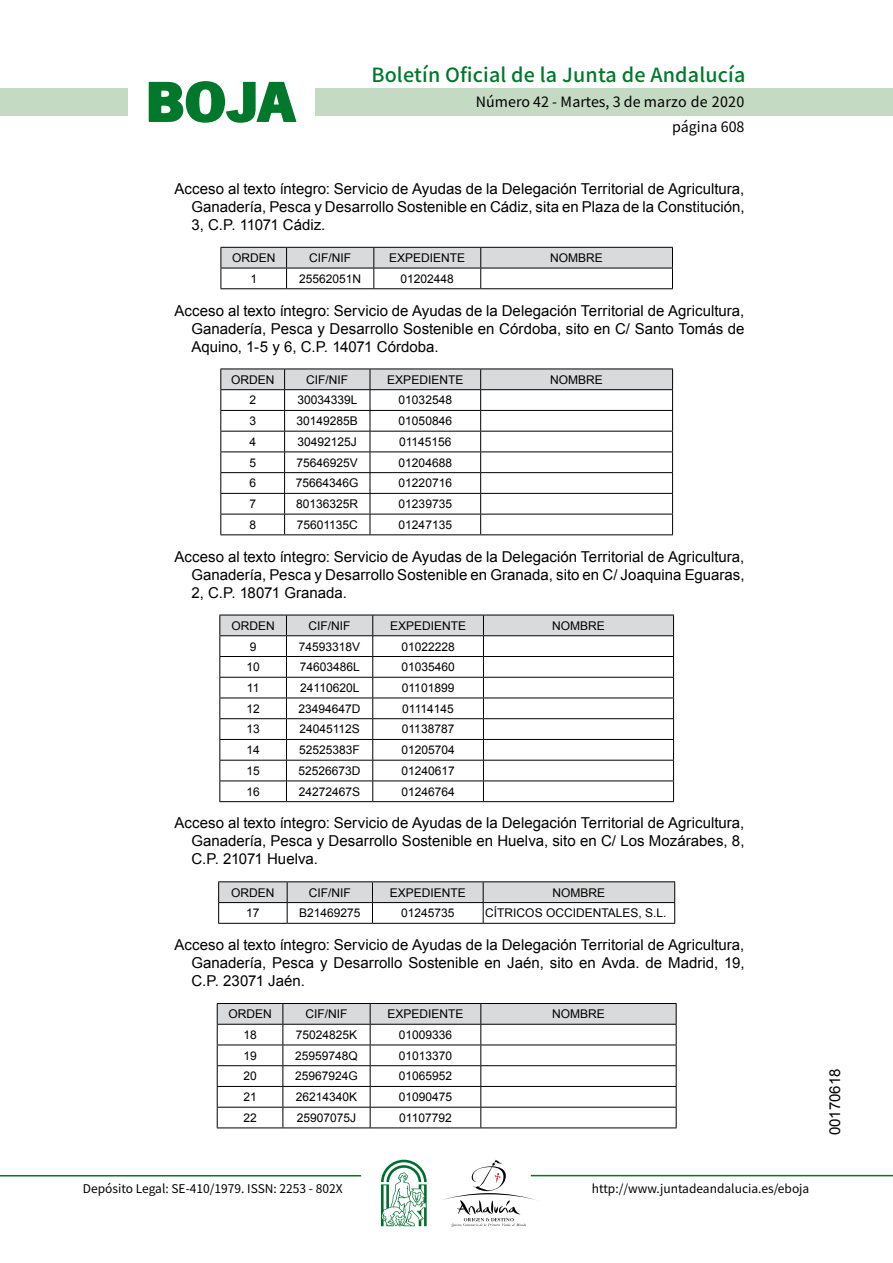
<style>
.page{position:relative;width:893px;height:1263px;background:#fff}
.page>*{position:absolute;margin:0;border:0;box-sizing:border-box;transform-origin:0 0}
.t1{font:700 57.75px "News Got T";color:#00782c;scale:1.14 1}
.t2{font:500 19.5px "Noto Sans HK";letter-spacing:.01em;color:#00782c}
.t3{font:15px/18px "Arial";color:#000;text-align:justify}
.t4{font:14.25px/24.5px "Noto Sans HK";color:#000;text-align:right}
.t5{font:12px "Arial";color:#000}
.t6{font:12px "Noto Sans HK";color:#000}
</style>
<div class="page">
<div style="left:315px;top:88px;width:577px;height:28px;background:#c5dac3"></div>
<div style="left:0;top:88px;width:128px;height:28px;background:#c5dac3"></div>
<hr style="left:0;top:1175px;width:361px;height:2px;background:#00782c">
<hr style="left:531px;top:1175px;width:361px;height:1px;background:#00782c">
<svg style="left:148px;top:81px;width:149px;height:42px"></svg>
<svg style="left:442px;top:1160px;width:100px;height:67px"></svg>
<svg style="left:381px;top:1160px;width:45px;height:66px"></svg>
<svg style="left:220px;top:247px;width:453px;height:41px"></svg>
<hr style="left:220px;top:288px;width:66px;height:1px;background:#000">
<hr style="left:286px;top:288px;width:88px;height:1px;background:#000">
<hr style="left:374px;top:288px;width:107px;height:1px;background:#000">
<hr style="left:481px;top:288px;width:192px;height:1px;background:#000">
<svg style="left:220px;top:369px;width:453px;height:165px"></svg>
<hr style="left:220px;top:534px;width:64px;height:1px;background:#000">
<hr style="left:284px;top:534px;width:86px;height:1px;background:#000">
<hr style="left:370px;top:534px;width:110px;height:1px;background:#000">
<hr style="left:480px;top:534px;width:193px;height:1px;background:#000">
<svg style="left:219px;top:615px;width:455px;height:186px"></svg>
<hr style="left:219px;top:801px;width:67px;height:1px;background:#000">
<hr style="left:286px;top:801px;width:87px;height:1px;background:#000">
<hr style="left:373px;top:801px;width:110px;height:1px;background:#000">
<hr style="left:483px;top:801px;width:191px;height:1px;background:#000">
<hr style="left:218px;top:881px;width:69px;height:1px;background:#000">
<hr style="left:287px;top:881px;width:85px;height:1px;background:#000">
<hr style="left:372px;top:881px;width:111px;height:1px;background:#000">
<hr style="left:483px;top:881px;width:192px;height:1px;background:#000">
<svg style="left:218px;top:882px;width:457px;height:41px"></svg>
<hr style="left:218px;top:923px;width:69px;height:1px;background:#000">
<hr style="left:287px;top:923px;width:85px;height:1px;background:#000">
<hr style="left:372px;top:923px;width:111px;height:1px;background:#000">
<hr style="left:483px;top:923px;width:192px;height:1px;background:#000">
<hr style="left:217px;top:1003px;width:66px;height:1px;background:#000">
<hr style="left:283px;top:1003px;width:87px;height:1px;background:#000">
<hr style="left:370px;top:1003px;width:111px;height:1px;background:#000">
<hr style="left:481px;top:1003px;width:195px;height:1px;background:#000">
<svg style="left:217px;top:1004px;width:459px;height:124px"></svg>
<hr style="left:217px;top:1128px;width:66px;height:1px;background:#000">
<hr style="left:283px;top:1128px;width:87px;height:1px;background:#000">
<hr style="left:370px;top:1128px;width:111px;height:1px;background:#000">
<hr style="left:481px;top:1128px;width:195px;height:1px;background:#000">
<h1 class="t1" style="left:145px;top:68px;width:133px">BOJA</h1>
<h2 class="t2" style="left:371px;top:64px;width:375px">Boletín Oficial de la Junta de Andalucía</h2>
<p class="t4" style="left:476px;top:90px;width:270px">Número 42 - Martes, 3 de marzo de 2020 página 608</p>
<p class="t3" style="left:191px;top:180px;width:554px;text-indent:-17px">Acceso al texto íntegro: Servicio de Ayudas de la Delegación Territorial de Agricultura, Ganadería, Pesca y Desarrollo Sostenible en Cádiz, sita en Plaza de la Constitución, 3, C.P. 11071 Cádiz.</p>
<p class="t5" style="left:232px;top:250px;width:45px">ORDEN</p>
<p class="t5" style="left:309px;top:250px;width:43px">CIF/NIF</p>
<p class="t5" style="left:389px;top:250px;width:78px">EXPEDIENTE</p>
<p class="t5" style="left:550px;top:250px;width:54px">NOMBRE</p>
<p class="t5" style="left:250px;top:271px;width:8px">1</p>
<p class="t5" style="left:299px;top:271px;width:64px">25562051N</p>
<p class="t5" style="left:400px;top:271px;width:55px">01202448</p>
<p class="t3" style="left:191px;top:301px;width:554px;text-indent:-17px">Acceso al texto íntegro: Servicio de Ayudas de la Delegación Territorial de Agricultura, Ganadería, Pesca y Desarrollo Sostenible en Córdoba, sito en C/ Santo Tomás de Aquino, 1-5 y 6, C.P. 14071 Córdoba.</p>
<p class="t5" style="left:231px;top:372px;width:45px">ORDEN</p>
<p class="t5" style="left:306px;top:372px;width:43px">CIF/NIF</p>
<p class="t5" style="left:387px;top:372px;width:78px">EXPEDIENTE</p>
<p class="t5" style="left:550px;top:372px;width:54px">NOMBRE</p>
<p class="t5" style="left:249px;top:392px;width:8px">2</p>
<p class="t5" style="left:297px;top:392px;width:62px">30034339L</p>
<p class="t5" style="left:398px;top:392px;width:55px">01032548</p>
<p class="t5" style="left:249px;top:413px;width:8px">3</p>
<p class="t5" style="left:296px;top:413px;width:63px">30149285B</p>
<p class="t5" style="left:398px;top:413px;width:55px">01050846</p>
<p class="t5" style="left:249px;top:434px;width:8px">4</p>
<p class="t5" style="left:297px;top:434px;width:61px">30492125J</p>
<p class="t5" style="left:399px;top:434px;width:54px">01145156</p>
<p class="t5" style="left:249px;top:455px;width:8px">5</p>
<p class="t5" style="left:296px;top:455px;width:63px">75646925V</p>
<p class="t5" style="left:398px;top:455px;width:55px">01204688</p>
<p class="t5" style="left:249px;top:475px;width:8px">6</p>
<p class="t5" style="left:296px;top:475px;width:64px">75664346G</p>
<p class="t5" style="left:398px;top:475px;width:55px">01220716</p>
<p class="t5" style="left:249px;top:496px;width:8px">7</p>
<p class="t5" style="left:296px;top:496px;width:64px">80136325R</p>
<p class="t5" style="left:398px;top:496px;width:55px">01239735</p>
<p class="t5" style="left:249px;top:517px;width:8px">8</p>
<p class="t5" style="left:297px;top:517px;width:63px">75601135C</p>
<p class="t5" style="left:398px;top:517px;width:55px">01247135</p>
<p class="t3" style="left:191px;top:548px;width:554px;text-indent:-17px">Acceso al texto íntegro: Servicio de Ayudas de la Delegación Territorial de Agricultura, Ganadería, Pesca y Desarrollo Sostenible en Granada, sito en C/ Joaquina Eguaras, 2, C.P. 18071 Granada.</p>
<p class="t5" style="left:231px;top:618px;width:45px">ORDEN</p>
<p class="t5" style="left:308px;top:618px;width:43px">CIF/NIF</p>
<p class="t5" style="left:390px;top:618px;width:78px">EXPEDIENTE</p>
<p class="t5" style="left:552px;top:618px;width:54px">NOMBRE</p>
<p class="t5" style="left:250px;top:638px;width:8px">9</p>
<p class="t5" style="left:299px;top:638px;width:63px">74593318V</p>
<p class="t5" style="left:401px;top:638px;width:55px">01022228</p>
<p class="t5" style="left:246px;top:659px;width:15px">10</p>
<p class="t5" style="left:300px;top:659px;width:62px">74603486L</p>
<p class="t5" style="left:401px;top:659px;width:55px">01035460</p>
<p class="t5" style="left:247px;top:680px;width:14px">11</p>
<p class="t5" style="left:300px;top:680px;width:61px">24110620L</p>
<p class="t5" style="left:402px;top:680px;width:54px">01101899</p>
<p class="t5" style="left:246px;top:701px;width:15px">12</p>
<p class="t5" style="left:298px;top:701px;width:64px">23494647D</p>
<p class="t5" style="left:402px;top:701px;width:53px">01114145</p>
<p class="t5" style="left:246px;top:721px;width:15px">13</p>
<p class="t5" style="left:299px;top:721px;width:62px">24045112S</p>
<p class="t5" style="left:402px;top:721px;width:54px">01138787</p>
<p class="t5" style="left:246px;top:742px;width:15px">14</p>
<p class="t5" style="left:299px;top:742px;width:62px">52525383F</p>
<p class="t5" style="left:401px;top:742px;width:55px">01205704</p>
<p class="t5" style="left:246px;top:763px;width:15px">15</p>
<p class="t5" style="left:298px;top:763px;width:64px">52526673D</p>
<p class="t5" style="left:401px;top:763px;width:55px">01240617</p>
<p class="t5" style="left:246px;top:784px;width:15px">16</p>
<p class="t5" style="left:299px;top:784px;width:63px">24272467S</p>
<p class="t5" style="left:401px;top:784px;width:55px">01246764</p>
<p class="t3" style="left:191px;top:814px;width:554px;text-indent:-17px">Acceso al texto íntegro: Servicio de Ayudas de la Delegación Territorial de Agricultura, Ganadería, Pesca y Desarrollo Sostenible en Huelva, sito en C/ Los Mozárabes, 8, C.P. 21071 Huelva.</p>
<p class="t5" style="left:231px;top:885px;width:45px">ORDEN</p>
<p class="t5" style="left:309px;top:885px;width:43px">CIF/NIF</p>
<p class="t5" style="left:390px;top:885px;width:78px">EXPEDIENTE</p>
<p class="t5" style="left:552px;top:885px;width:54px">NOMBRE</p>
<p class="t5" style="left:246px;top:905px;width:15px">17</p>
<p class="t5" style="left:299px;top:905px;width:63px">B21469275</p>
<p class="t5" style="left:401px;top:905px;width:55px">01245735</p>
<p class="t5" style="left:485px;top:905px;width:183px">CÍTRICOS OCCIDENTALES, S.L.</p>
<p class="t3" style="left:191px;top:936px;width:554px;text-indent:-17px">Acceso al texto íntegro: Servicio de Ayudas de la Delegación Territorial de Agricultura, Ganadería, Pesca y Desarrollo Sostenible en Jaén, sito en Avda. de Madrid, 19, C.P. 23071 Jaén.</p>
<p class="t5" style="left:228px;top:1006px;width:45px">ORDEN</p>
<p class="t5" style="left:305px;top:1006px;width:43px">CIF/NIF</p>
<p class="t5" style="left:387px;top:1006px;width:78px">EXPEDIENTE</p>
<p class="t5" style="left:552px;top:1006px;width:54px">NOMBRE</p>
<p class="t5" style="left:243px;top:1027px;width:15px">18</p>
<p class="t5" style="left:296px;top:1027px;width:63px">75024825K</p>
<p class="t5" style="left:399px;top:1027px;width:55px">01009336</p>
<p class="t5" style="left:243px;top:1048px;width:15px">19</p>
<p class="t5" style="left:295px;top:1048px;width:64px">25959748Q</p>
<p class="t5" style="left:399px;top:1048px;width:55px">01013370</p>
<p class="t5" style="left:243px;top:1068px;width:15px">20</p>
<p class="t5" style="left:295px;top:1068px;width:64px">25967924G</p>
<p class="t5" style="left:399px;top:1068px;width:55px">01065952</p>
<p class="t5" style="left:243px;top:1089px;width:15px">21</p>
<p class="t5" style="left:296px;top:1089px;width:63px">26214340K</p>
<p class="t5" style="left:399px;top:1089px;width:55px">01090475</p>
<p class="t5" style="left:243px;top:1110px;width:15px">22</p>
<p class="t5" style="left:297px;top:1110px;width:61px">25907075J</p>
<p class="t5" style="left:399px;top:1110px;width:54px">01107792</p>
<p class="t6" style="left:83px;top:1181px;width:261px">Depósito Legal: SE-410/1979. ISSN: 2253 - 802X</p>
<p class="t6" style="left:592px;top:1181px;width:219px">http://www.juntadeandalucia.es/eboja</p>
<p class="t3" style="left:826px;top:1135px;width:68px;rotate:-90deg">00170618</p>
</div>
